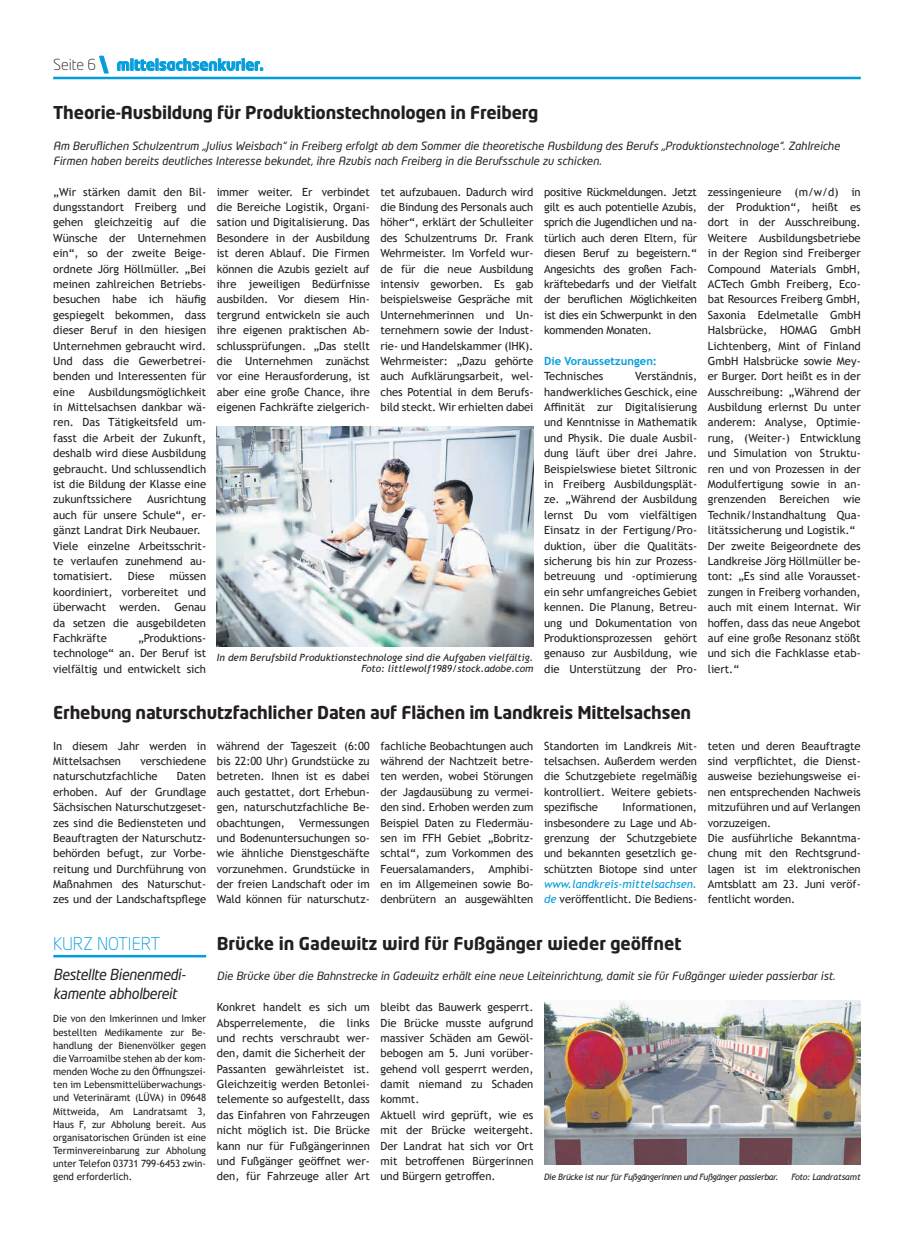
<style>
.page{position:relative;width:914px;height:1241px;background:#fff}
.page>*{position:absolute;margin:0;border:0;box-sizing:border-box;transform-origin:0 0}
.Überschrift{font:700 17.5px "Neo Tech Std";letter-spacing:-.01em;color:#231f20}
.Rubrik_Versalien_lig{font:300 17.5px "Neo Tech Std";color:#009cdc}
.Überschrift_Rubrik_i{font:italic 15px/18.6px "Neo Tech Std";letter-spacing:-.02em;color:#231f20;scale:.95 1}
.t1{font:700 15px "Neo Tech Std";color:#009cdc}
.Grundtext_regular{font:11.25px/15.4px "Trebuchet MS";letter-spacing:-.005em;color:#231f20;text-align:justify}
.Unterzeile_kursiv_sc{font:italic 11.25px/15.4px "Neo Tech Std";color:#231f20}
.Grundtext_bold_blau{font:700 11.25px "Trebuchet MS";color:#009cdc}
.Überschrift_Rubrik_i-2{font:10px/13.1px "Trebuchet MS";color:#231f20;text-align:justify}
.Bildtext_kursiv{font:italic 10px/11.2px "Trebuchet MS";color:#231f20;text-align:right}
.Bildtext_kursiv-2{font:italic 8.75px "Trebuchet MS";letter-spacing:-.04em;color:#231f20}
.s1{font-weight:300;color:#231f20}
.s2{font-size:22.5px}
.s3{font-style:italic;color:#009cdc}
</style>
<div class="page">
<img style="left:544px;top:1000px;width:316px;height:164px">
<img style="left:217px;top:426px;width:316px;height:220px">
<hr style="left:53px;top:77px;width:807px;height:2px;background:#009cdc">
<svg style="left:99px;top:56px;width:10px;height:18px"></svg>
<svg style="left:117px;top:58px;width:146px;height:13px"></svg>
<hr style="left:53px;top:954px;width:153px;height:3px;background:#009cdc">
<p class="t1" style="left:53px;top:55px;width:212px"><span class="s1">Seite 6</span> <span class="s2">\</span> mittelsachsenkurier.</p>
<p class="Überschrift" style="left:53px;top:101px;width:486px">Theorie-Ausbildung für Produktionstechnologen in Freiberg</p>
<p class="Unterzeile_kursiv_sc" style="left:53px;top:137px;width:788px">Am Beruflichen Schulzentrum „Julius Weisbach“ in Freiberg erfolgt ab dem Sommer die theoretische Ausbildung des Berufs „Produktionstechnologe“. Zahlreiche<br>Firmen haben bereits deutliches Interesse bekundet, ihre Azubis nach Freiberg in die Berufsschule zu schicken.</p>
<p class="Grundtext_regular" style="left:53px;top:184px;width:154px">„Wir stärken damit den Bil&shy;dungsstandort Freiberg und gehen gleichzeitig auf die Wünsche der Unternehmen ein“, so der zweite Beige&shy;ordnete Jörg Höllmüller. „Bei meinen zahlreichen Betriebs&shy;besuchen habe ich häufig gespiegelt bekommen, dass dieser Beruf in den hiesigen Unternehmen gebraucht wird.<br>Und dass die Gewerbetrei&shy;benden und Interessenten für eine Ausbildungsmöglichkeit in Mittelsachsen dankbar wä&shy;ren. Das Tätigkeitsfeld um&shy;fasst die Arbeit der Zukunft, deshalb wird diese Ausbildung gebraucht. Und schlussendlich ist die Bildung der Klasse eine zukunftssichere</p>
<p class="Grundtext_regular" style="left:53px;top:491px;width:154px;text-indent:94px">Ausrichtung auch für unsere Schule“, er&shy;gänzt Landrat Dirk Neubauer.</p>
<p class="Grundtext_regular" style="left:53px;top:537px;width:154px">Viele einzelne Arbeitsschrit&shy;te verlaufen zunehmend au&shy;tomatisiert.</p>
<p class="Grundtext_regular" style="left:53px;top:568px;width:154px;text-indent:116px">müssen koordiniert, vorbereitet und überwacht werden. Genau da setzen die ausgebildeten Fachkräfte</p>
<p class="Grundtext_regular" style="left:128px;top:568px;width:28px">Diese</p>
<p class="Grundtext_regular" style="left:53px;top:630px;width:154px;text-indent:85px">„Produktions&shy;technologe“ an. Der Beruf ist vielfältig und entwickelt sich</p>
<p class="Grundtext_regular" style="left:217px;top:184px;width:154px">immer weiter. Er verbindet die Bereiche Logistik, Organi&shy;sation und Digitalisierung. Das Besondere in der Ausbildung ist deren Ablauf. Die Firmen können die Azubis gezielt auf ihre jeweiligen Bedürfnisse ausbilden. Vor diesem Hin&shy;tergrund entwickeln sie auch ihre eigenen praktischen Ab&shy;schlussprüfungen. „Das stellt die Unternehmen zunächst vor eine Herausforderung, ist aber eine große Chance, ihre eigenen Fachkräfte zielgerich-</p>
<p class="Grundtext_regular" style="left:380px;top:184px;width:154px">tet aufzubauen. Dadurch wird die Bindung des Personals auch höher“, erklärt der Schulleiter des Schulzentrums Dr. Frank Wehrmeister. Im Vorfeld wur&shy;de für die neue Ausbildung intensiv geworben. Es gab beispielsweise Gespräche mit Unternehmerinnen und Un&shy;ternehmern sowie der Indust&shy;rie- und Handelskammer (IHK).<br>Wehrmeister: „Dazu gehörte auch Aufklärungsarbeit, wel&shy;ches Potential in dem Berufs&shy;bild steckt. Wir erhielten dabei</p>
<p class="Grundtext_regular" style="left:544px;top:184px;width:154px">positive Rückmeldungen. Jetzt gilt es auch potentielle Azubis, sprich die Jugendlichen und na&shy;türlich auch deren Eltern, für diesen Beruf zu begeistern.“ Angesichts des großen Fach&shy;kräftebedarfs und der Vielfalt der beruflichen Möglichkeiten ist dies ein Schwerpunkt in den kommenden Monaten.</p>
<p class="Grundtext_bold_blau" style="left:544px;top:354px;width:114px">Die Voraussetzungen:</p>
<p class="Grundtext_regular" style="left:544px;top:368px;width:61px">Technisches</p>
<p class="Grundtext_regular" style="left:544px;top:368px;width:154px;text-indent:91px">Verständnis, handwerkliches Geschick, eine Affinität zur Digitalisierung und Kenntnisse in Mathematik und Physik. Die duale Ausbil&shy;dung läuft über drei Jahre.<br>Beispielswiese bietet Siltronic in Freiberg Ausbildungsplät&shy;ze. „Während der Ausbildung lernst Du vom vielfältigen Einsatz in der Fertigung/Pro&shy;duktion, über die Qualitäts&shy;sicherung bis hin zur Prozess&shy;betreuung und -optimierung ein sehr umfangreiches Gebiet kennen. Die Planung, Betreu&shy;ung und Dokumentation von Produktionsprozessen gehört genauso zur Ausbildung, wie die Unterstützung der Pro-</p>
<p class="Bildtext_kursiv" style="left:217px;top:651px;width:318px">In dem Berufsbild Produktionstechnologe sind die Aufgaben vielfältig.<br>Foto: littlewolf1989/stock.adobe.com</p>
<p class="Grundtext_regular" style="left:707px;top:184px;width:154px">zessingenieure (m/w/d) in der Produktion“, heißt es dort in der Ausschreibung.<br>Weitere Ausbildungsbetriebe in der Region sind Freiberger Compound Materials GmbH, ACTech Gmbh Freiberg, Eco&shy;bat Resources Freiberg GmbH, Saxonia Edelmetalle GmbH Halsbrücke, HOMAG GmbH Lichtenberg, Mint of Finland GmbH Halsbrücke sowie Mey&shy;er Burger. Dort heißt es in der Ausschreibung: „Während der Ausbildung erlernst Du unter anderem: Analyse, Optimie&shy;rung, (Weiter-) Entwicklung und Simulation von Struktu&shy;ren und von Prozessen in der Modulfertigung sowie in an&shy;grenzenden Bereichen wie Technik/Instandhaltung Qua&shy;litätssicherung und Logistik.“</p>
<p class="Grundtext_regular" style="left:707px;top:537px;width:154px">Der zweite Beigeordnete des Landkreise Jörg Höllmüller be&shy;tont: „Es sind alle Vorausset&shy;zungen in Freiberg vorhanden, auch mit einem Internat. Wir hoffen, dass das neue Angebot auf eine große Resonanz stößt und sich die Fachklasse etab&shy;liert.“</p>
<p class="Überschrift" style="left:53px;top:701px;width:639px">Erhebung naturschutzfachlicher Daten auf Flächen im Landkreis Mittelsachsen</p>
<p class="Grundtext_regular" style="left:53px;top:737px;width:154px">In diesem Jahr werden in<br>Mittelsachsen</p>
<p class="Grundtext_regular" style="left:217px;top:737px;width:154px">während der Tageszeit (6:00 bis 22:00 Uhr) Grundstücke zu betreten. Ihnen ist es dabei auch gestattet, dort Erhebun&shy;gen, naturschutzfachliche Be&shy;obachtungen,</p>
<p class="Grundtext_regular" style="left:380px;top:737px;width:154px">fachliche Beobachtungen auch während der Nachtzeit betre&shy;ten werden, wobei Störungen der Jagdausübung zu vermei&shy;den sind. Erhoben werden zum Beispiel Daten zu Fledermäu&shy;sen im FFH Gebiet „Bobritz&shy;schtal“, zum Vorkommen des Feuersalamanders, Amphibi&shy;en im Allgemeinen sowie Bo&shy;denbrütern an ausgewählten</p>
<p class="Grundtext_regular" style="left:544px;top:737px;width:154px">Standorten im Landkreis Mit&shy;telsachsen. Außerdem werden die Schutzgebiete regelmäßig kontrolliert. Weitere gebiets&shy;spezifische</p>
<p class="Grundtext_regular" style="left:53px;top:753px;width:154px;text-indent:87px">verschiedene naturschutzfachliche</p>
<p class="Grundtext_regular" style="left:53px;top:768px;width:154px;text-indent:123px">Daten erhoben. Auf der Grundlage Sächsischen Naturschutzgeset&shy;zes sind die Bediensteten und Beauftragten der Naturschutz&shy;behörden befugt, zur Vorbe&shy;reitung und Durchführung von Maßnahmen des Naturschut&shy;zes und der Landschaftspflege</p>
<p class="Grundtext_regular" style="left:544px;top:799px;width:154px;text-indent:78px">Informationen, insbesondere zu Lage und Ab&shy;grenzung der Schutzgebiete und bekannten gesetzlich ge&shy;schützten Biotope sind unter <span class="s3">www.landkreis-mittelsachsen. de</span> veröffentlicht. Die Bediens-</p>
<p class="Grundtext_regular" style="left:217px;top:814px;width:154px;text-indent:82px">Vermessungen und Bodenuntersuchungen so&shy;wie ähnliche Dienstgeschäfte vorzunehmen. Grundstücke in der freien Landschaft oder im Wald können für naturschutz-</p>
<p class="Grundtext_regular" style="left:707px;top:737px;width:154px">teten und deren Beauftragte sind verpflichtet, die Dienst&shy;ausweise beziehungsweise ei&shy;nen entsprechenden Nachweis mitzuführen und auf Verlangen vorzuzeigen.</p>
<p class="Grundtext_regular" style="left:707px;top:830px;width:154px">Die ausführliche Bekanntma&shy;chung mit den Rechtsgrund&shy;lagen ist im elektronischen Amtsblatt am 23. Juni veröf&shy;fentlicht worden.</p>
<p class="Rubrik_Versalien_lig" style="left:53px;top:932px;width:108px">KURZ NOTIERT</p>
<p class="Überschrift_Rubrik_i" style="left:53px;top:964px;width:141px">Bestellte Bienenmedi&shy;kamente abholbereit</p>
<p class="Überschrift_Rubrik_i-2" style="left:53px;top:1012px;width:154px">Die von den Imkerinnen und Imker bestellten Medikamente zur Be&shy;handlung der Bienenvölker gegen die Varroamilbe stehen ab der kom&shy;menden Woche zu den Öffnungszei&shy;ten im Lebensmittelüberwachungs&shy;und Veterinäramt (LÜVA) in 09648<br>Mittweida, Am Landratsamt 3, Haus F, zur Abholung bereit. Aus organisatorischen Gründen ist eine Terminvereinbarung zur Abholung unter Telefon 03731 799-6453 zwin&shy;gend erforderlich.</p>
<p class="Überschrift" style="left:217px;top:931px;width:466px">Brücke in Gadewitz wird für Fußgänger wieder geöffnet</p>
<p class="Unterzeile_kursiv_sc" style="left:217px;top:968px;width:619px">Die Brücke über die Bahnstrecke in Gadewitz erhält eine neue Leiteinrichtung, damit sie für Fußgänger wieder passierbar ist.</p>
<p class="Grundtext_regular" style="left:217px;top:999px;width:154px">Konkret handelt es sich um Absperrelemente, die links und rechts verschraubt wer&shy;den, damit die Sicherheit der</p>
<p class="Grundtext_regular" style="left:217px;top:1060px;width:154px">Passanten gewährleistet ist.<br>Gleichzeitig werden Betonlei&shy;telemente so aufgestellt, dass das Einfahren von Fahrzeugen nicht möglich ist. Die Brücke kann nur für Fußgängerinnen und Fußgänger geöffnet wer&shy;den, für Fahrzeuge aller Art</p>
<p class="Grundtext_regular" style="left:380px;top:999px;width:154px">bleibt das Bauwerk gesperrt.<br>Die Brücke musste aufgrund massiver Schäden am Gewöl&shy;bebogen am 5. Juni vorüber&shy;gehend voll gesperrt werden, damit niemand zu Schaden kommt.</p>
<p class="Grundtext_regular" style="left:380px;top:1106px;width:154px">Aktuell wird geprüft, wie es mit der Brücke weitergeht.<br>Der Landrat hat sich vor Ort mit betroffenen Bürgerinnen und Bürgern getroffen.</p>
<p class="Bildtext_kursiv-2" style="left:544px;top:1171px;width:236px">Die Brücke ist nur für Fußgängerinnen und Fußgänger passierbar.</p>
<p class="Bildtext_kursiv-2" style="left:791px;top:1171px;width:71px">Foto: Landratsamt</p>
</div>
